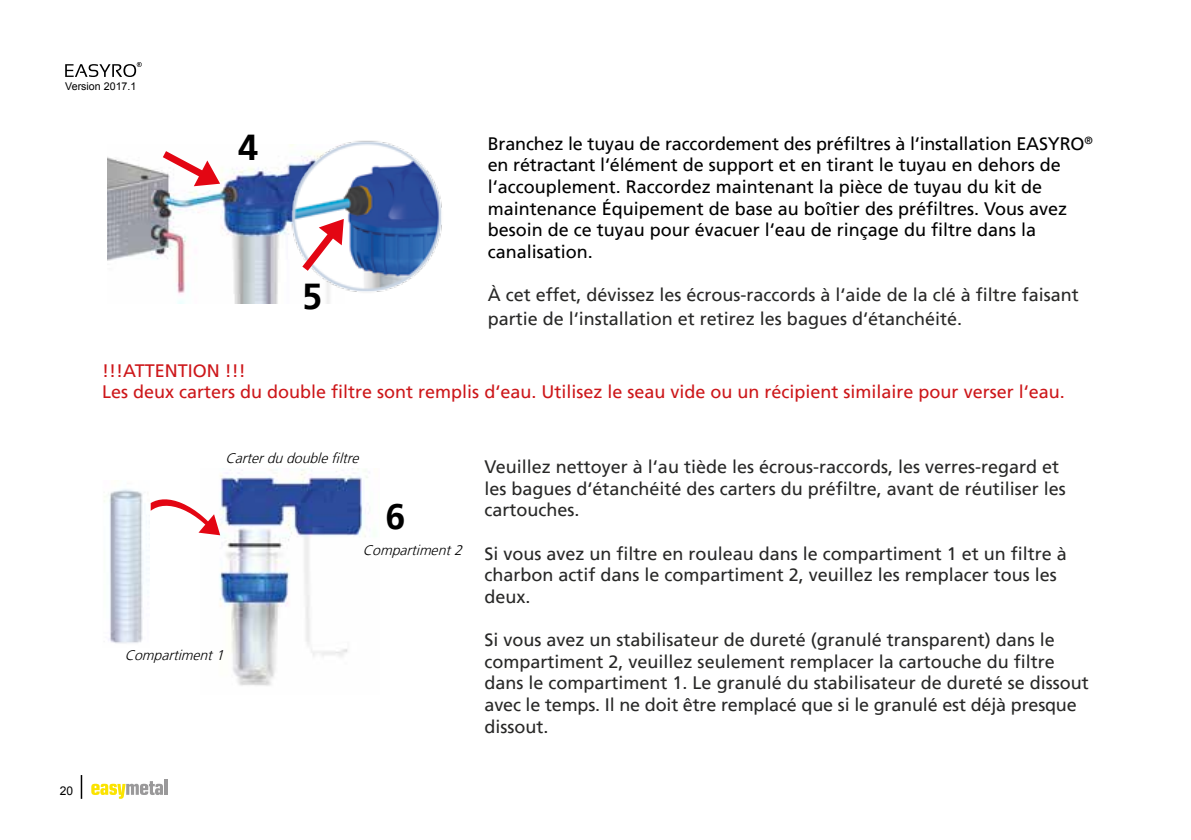
<style>
.page{position:relative;width:1191px;height:840px;background:#fff}
.page>*{position:absolute;margin:0;border:0;box-sizing:border-box;transform-origin:0 0}
.t1{font:700 36px "Frutiger LT";color:#000}
.t2{font:18px/21.6px "Frutiger LT";color:#282827}
.t3{font:18px/21.6px "Frutiger LT";color:#000}
.t4{font:18px/21.6px "Frutiger LT";color:#cd171a}
.t5{font:italic 300 14px "Frutiger LT";color:#000}
.t6{font:12px "Arial";color:#000}
.t7{font:10.6px "Arial";color:#000}
</style>
<div class="page">
<svg style="left:81px;top:775px;width:1px;height:23px"></svg>
<svg style="left:91px;top:781px;width:72px;height:17px"></svg>
<hr style="left:164px;top:779px;width:3px;height:15px;background:#9a999a">
<svg style="left:65px;top:62px;width:77px;height:15px"></svg>
<img style="left:108px;top:157px;width:174px;height:146px">
<svg style="left:163px;top:151px;width:57px;height:35px"></svg>
<svg style="left:153px;top:183px;width:3px;height:14px"></svg>
<img style="left:218px;top:469px;width:151px;height:217px">
<img style="left:104px;top:489px;width:43px;height:155px">
<svg style="left:151px;top:497px;width:69px;height:38px"></svg>
<img style="left:282px;top:140px;width:160px;height:163px">
<svg style="left:302px;top:219px;width:42px;height:52px"></svg>
<p class="t7" style="left:65px;top:79px;width:73px">Version 2017.1</p>
<h1 class="t1" style="left:238px;top:127px;width:22px">4</h1>
<p class="t3" style="left:488px;top:133px;width:606px">Branchez le tuyau de raccordement des préfiltres à l‘installation EASYRO<sup>® </sup>en rétractant l‘élément de support et en tirant le tuyau en dehors de l‘accouplement. Raccordez maintenant la pièce de tuyau du kit de maintenance Équipement de base au boîtier des préfiltres. Vous avez besoin de ce tuyau pour évacuer l‘eau de rinçage du filtre dans la canalisation.</p>
<p class="t2" style="left:488px;top:283px;width:592px;line-height:24px">À cet effet, dévissez les écrous-raccords à l‘aide de la clé à filtre faisant partie de l‘installation et retirez les bagues d‘étanchéité.</p>
<h1 class="t1" style="left:302px;top:275px;width:22px">5</h1>
<p class="t4" style="left:102px;top:359px;width:964px">!!!ATTENTION !!!<br>Les deux carters du double filtre sont remplis d‘eau. Utilisez le seau vide ou un récipient similaire pour verser l‘eau.</p>
<p class="t6" style="left:60px;top:782px;width:15px">20</p>
<p class="t5" style="left:225px;top:450px;width:139px">Carterdudoublefiltre</p>
<h1 class="t1" style="left:386px;top:495px;width:22px">6</h1>
<p class="t5" style="left:125px;top:647px;width:105px">Compartiment1</p>
<p class="t5" style="left:363px;top:542px;width:105px">Compartiment2</p>
<p class="t2" style="left:484px;top:456px;width:583px">Veuillez nettoyer à l‘au tiède les écrous-raccords, les verres-regard et les bagues d‘étanchéité des carters du préfiltre, avant de réutiliser les cartouches.</p>
<p class="t2" style="left:484px;top:542px;width:584px">Si vous avez un filtre en rouleau dans le compartiment 1 et un filtre à charbon actif dans le compartiment 2, veuillez les remplacer tous les deux.</p>
<p class="t2" style="left:484px;top:629px;width:606px">Si vous avez un stabilisateur de dureté (granulé transparent) dans le compartiment 2, veuillez seulement remplacer la cartouche du filtre dans le compartiment 1. Le granulé du stabilisateur de dureté se dissout avec le temps. Il ne doit être remplacé que si le granulé est déjà presque dissout.</p>
</div>
